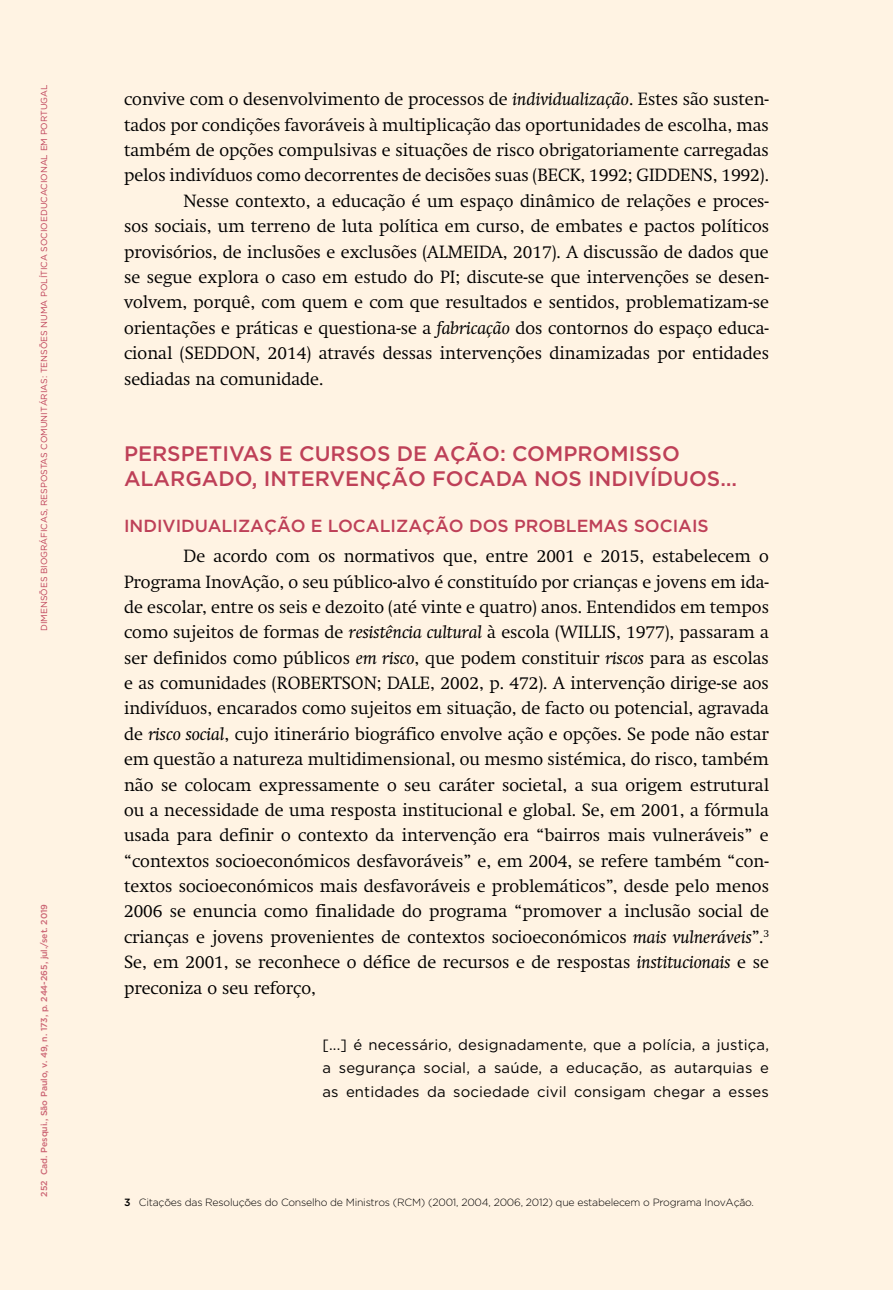
<style>
.page{position:relative;width:893px;height:1290px;background:#fff3e3}
.page>*{position:absolute;margin:0;border:0;box-sizing:border-box;transform-origin:0 0}
.t1{font:500 21px/25.4px "Gotham HTF";color:#be4463}
.t2{font:300 17.5px/25.4px "Swift";color:#000;text-align:justify}
.t3{font:500 17.5px "Gotham HTF";color:#be4463}
.t4{font:14.88px/23.6px "Gotham HTF";letter-spacing:.01em;color:#000;text-align:justify}
.t5{font:300 10.5px "Gotham HTF";letter-spacing:-.02em;color:#000}
.t6{font:8.75px "Gotham HTF";color:#be4463}
.t7{font:500 8.75px "Gotham HTF";color:#cb6982}
.s1{font-weight:400;font-style:italic}
.s2{font-weight:500}
</style>
<div class="page">
<p class="t6" style="left:39px;top:631px;width:548px;rotate:-90deg">DIMENSÕES BIOGRÁFICAS, RESPOSTAS COMUNITÁRIAS: TENSÕES NUMA POLÍTICA SOCIOEDUCACIONAL EM PORTUGAL</p>
<p class="t7" style="left:39px;top:1196px;width:294px;rotate:-90deg">252 Cad. Pesqui., São Paulo, v. 49, n. 173, p. 244-265, jul./set. 2019</p>
<p class="t2" style="left:124px;top:87px;width:646px">convive com o desenvolvimento de processos de <span class="s1">individualização</span>. Estes são susten-</p>
<p class="t2" style="left:124px;top:112px;width:646px">tados por condições favoráveis à multiplicação das oportunidades de escolha, mas</p>
<p class="t2" style="left:124px;top:137px;width:646px">também de opções compulsivas e situações de risco obrigatoriamente carregadas</p>
<p class="t2" style="left:124px;top:163px;width:646px">pelos indivíduos como decorrentes de decisões suas (BECK, 1992; GIDDENS, 1992).</p>
<p class="t2" style="left:184px;top:188px;width:587px">Nesse contexto, a educação é um espaço dinâmico de relações e proces-</p>
<p class="t2" style="left:124px;top:214px;width:646px">sos sociais, um terreno de luta política em curso, de embates e pactos políticos</p>
<p class="t2" style="left:124px;top:239px;width:646px">provisórios, de inclusões e exclusões (ALMEIDA, 2017). A discussão de dados que</p>
<p class="t2" style="left:124px;top:264px;width:646px">se segue explora o caso em estudo do PI; discute-se que intervenções se desen-</p>
<p class="t2" style="left:124px;top:290px;width:646px">volvem, porquê, com quem e com que resultados e sentidos, problematizam-se</p>
<p class="t2" style="left:124px;top:315px;width:646px">orientações e práticas e questiona-se a <span class="s1">fabricação</span> dos contornos do espaço educa-</p>
<p class="t2" style="left:124px;top:340px;width:646px">cional (SEDDON, 2014) através dessas intervenções dinamizadas por entidades</p>
<p class="t2" style="left:124px;top:366px;width:201px">sediadas na comunidade.</p>
<p class="t1" style="left:124px;top:440px;width:614px">PERSPETIVAS E CURSOS DE AÇÃO: COMPROMISSO<br>ALARGADO, INTERVENÇÃO FOCADA NOS INDIVÍDUOS…</p>
<p class="t3" style="left:124px;top:516px;width:586px">INDIVIDUALIZAÇÃO E LOCALIZAÇÃO DOS PROBLEMAS SOCIAIS</p>
<p class="t2" style="left:124px;top:543px;width:646px;text-indent:60px">De acordo com os normativos que, entre 2001 e 2015, estabelecem o Programa InovAção, o seu público-alvo é constituído por crianças e jovens em ida&shy;de escolar, entre os seis e dezoito (até vinte e quatro) anos. Entendidos em tempos como sujeitos de formas de <span class="s1">resistência cultural</span> à escola (WILLIS, 1977), passaram a ser definidos como públicos <span class="s1">em risco</span>, que podem constituir <span class="s1">riscos</span> para as escolas e as comunidades (ROBERTSON; DALE, 2002, p. 472). A intervenção dirige-se aos indivíduos, encarados como sujeitos em situação, de facto ou potencial, agravada de <span class="s1">risco social</span>, cujo itinerário biográfico envolve ação e opções. Se pode não estar em questão a natureza multidimensional, ou mesmo sistémica, do risco, também não se colocam expressamente o seu caráter societal, a sua origem estrutural ou a necessidade de uma resposta institucional e global. Se, em 2001, a fórmula usada para definir o contexto da intervenção era “bairros mais vulneráveis” e “contextos socioeconómicos desfavoráveis” e, em 2004, se refere também “con&shy;textos socioeconómicos mais desfavoráveis e problemáticos”, desde pelo menos 2006 se enuncia como finalidade do programa “promover a inclusão social de crianças e jovens provenientes de contextos socioeconómicos <span class="s1">mais vulneráveis</span>”.<sup>3<br></sup>Se, em 2001, se reconhece o défice de recursos e de respostas <span class="s1">institucionais</span> e se preconiza o seu reforço,</p>
<p class="t4" style="left:322px;top:1032px;width:448px">[...] é necessário, designadamente, que a polícia, a justiça, a segurança social, a saúde, a educação, as autarquias e as entidades da sociedade civil consigam chegar a esses</p>
<p class="t5" style="left:124px;top:1196px;width:631px"><span class="s2">3</span> Citações das Resoluções do Conselho de Ministros (RCM) (2001, 2004, 2006, 2012) que estabelecem o Programa InovAção.</p>
</div>
